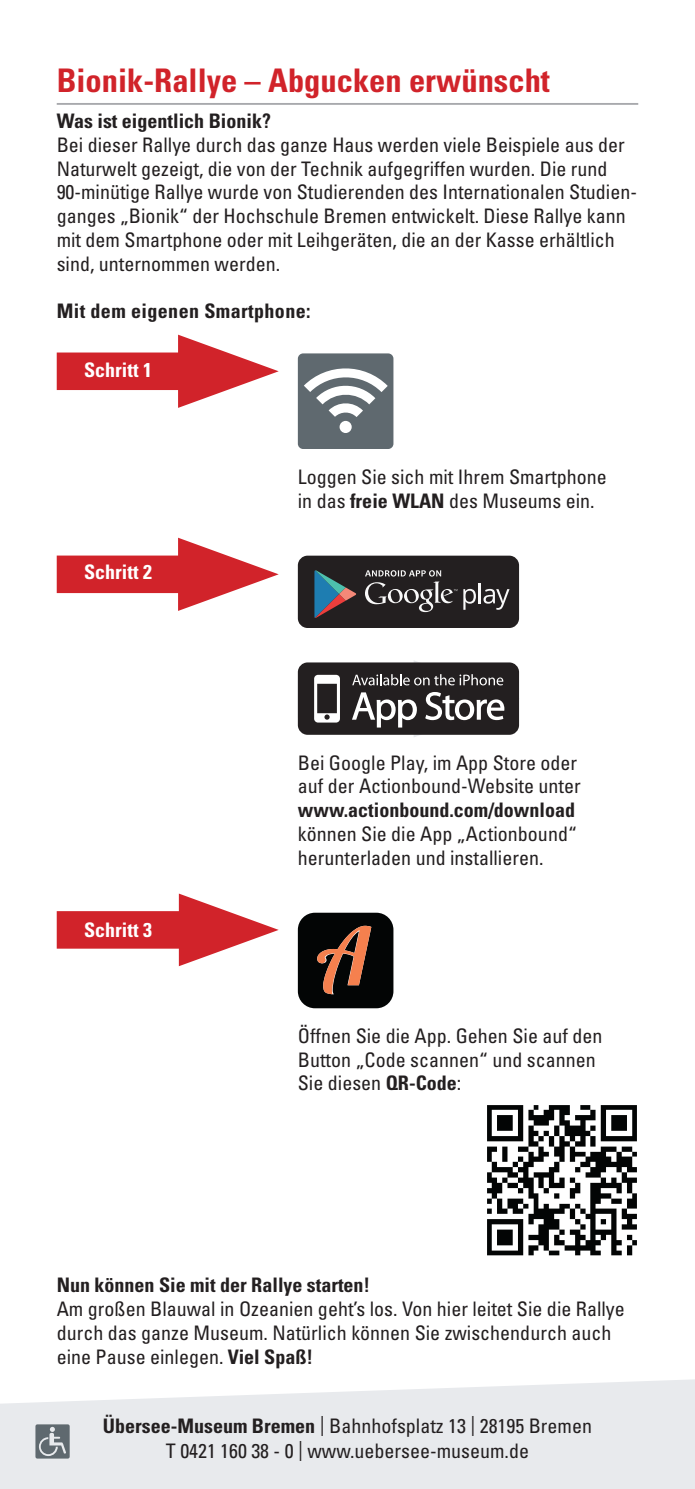
<style>
.page{position:relative;width:695px;height:1489px;background:#fff}
.page>*{position:absolute;margin:0;border:0;box-sizing:border-box;transform-origin:0 0}
.t1{font:700 condensed 32.5px "Univers LT Std";color:#d1232a}
.t2{font:condensed 20px/23.8px "Univers LT Std";color:#231f20}
.t3{font:700 condensed 20px "Univers LT Std";color:#231f20}
.t4{font:700 condensed 20px "Univers LT Std";letter-spacing:.02em;color:#231f20}
.t5{font:700 condensed 20px "Univers LT Std";color:#fff}
.s1{font-weight:700}
</style>
<div class="page">
<hr style="left:57px;top:103px;width:581px;height:2px;background:#a8a9ad">
<svg style="left:0;top:1379px;width:694px;height:109px;background:#eaecef"></svg>
<svg style="left:35px;top:1424px;width:35px;height:34px"></svg>
<div style="left:298px;top:912px;width:95px;height:96px;background:#030505"></div>
<img style="left:317px;top:925px;width:54px;height:69px">
<svg style="left:298px;top:353px;width:95px;height:96px"></svg>
<div style="left:57px;top:352px;width:161px;height:38px;background:#d1232a"></div>
<svg style="left:178px;top:334px;width:101px;height:74px"></svg>
<img style="left:487px;top:1105px;width:150px;height:151px">
<div style="left:57px;top:555px;width:161px;height:38px;background:#d1232a"></div>
<svg style="left:178px;top:537px;width:101px;height:74px"></svg>
<div style="left:298px;top:662px;width:221px;height:72px;background:#231f20;border-radius:10px"></div>
<svg style="left:314px;top:674px;width:26px;height:48px"></svg>
<svg style="left:352px;top:660px;width:167px;height:77px"></svg>
<div style="left:298px;top:555px;width:221px;height:73px;background:#231f20;border-radius:10px"></div>
<svg style="left:314px;top:570px;width:42px;height:48px"></svg>
<svg style="left:463px;top:589px;width:13px;height:20px"></svg>
<hr style="left:478px;top:583px;width:3px;height:20px;background:#f9f9f9">
<svg style="left:483px;top:589px;width:26px;height:20px"></svg>
<svg style="left:365px;top:570px;width:92px;height:42px"></svg>
<div style="left:57px;top:911px;width:161px;height:37px;background:#d1232a"></div>
<svg style="left:179px;top:893px;width:100px;height:73px"></svg>
<h1 class="t1" style="left:57px;top:61px;width:494px">Bionik-Rallye – Abgucken erwünscht</h1>
<p class="t3" style="left:57px;top:109px;width:216px">Was ist eigentlich Bionik?</p>
<p class="t2" style="left:57px;top:132px;width:581px">Bei dieser Rallye durch das ganze Haus werden viele Beispiele aus der Naturwelt gezeigt, die von der Technik aufgegriffen wurden. Die rund 90-minütige Rallye wurde von Studierenden des Internationalen Studien&shy;ganges „Bionik“ der Hochschule Bremen entwickelt. Diese Rallye kann mit dem Smartphone oder mit Leihgeräten, die an der Kasse erhältlich sind, unternommen werden.</p>
<p class="t4" style="left:57px;top:299px;width:255px">Mit dem eigenen Smartphone:</p>
<p class="t5" style="left:84px;top:357px;width:69px">Schritt 1</p>
<p class="t5" style="left:84px;top:560px;width:69px">Schritt 2</p>
<p class="t5" style="left:84px;top:917px;width:69px">Schritt 3</p>
<p class="t2" style="left:298px;top:465px;width:310px">Loggen Sie sich mit Ihrem Smartphone in das <span class="s1">freie WLAN</span> des Museums ein.</p>
<p class="t2" style="left:298px;top:750px;width:284px">Bei Google Play, im App Store oder auf der Actionbound-Website unter</p>
<p class="t3" style="left:298px;top:797px;width:279px">www.actionbound.com/download</p>
<p class="t2" style="left:298px;top:821px;width:280px">können Sie die App „Actionbound“ herunterladen und installieren.</p>
<p class="t2" style="left:298px;top:1023px;width:306px">Öffnen Sie die App. Gehen Sie auf den<br>Button „Code scannen“ und scannen<br>Sie diesen <span class="s1">QR-Code</span>:</p>
<p class="t3" style="left:57px;top:1272px;width:315px">Nun können Sie mit der Rallye starten!</p>
<p class="t2" style="left:57px;top:1296px;width:569px">Am großen Blauwal in Ozeanien geht’s los. Von hier leitet Sie die Rallye durch das ganze Museum. Natürlich können Sie zwischendurch auch eine Pause einlegen. <span class="s1">Viel Spaß!</span></p>
<p class="t2" style="left:103px;top:1412px;width:490px;line-height:25px;text-align:center"><span class="s1">Übersee-Museum Bremen</span> | Bahnhofsplatz 13 | 28195 Bremen<br>T 0421 160 38 - 0 | www.uebersee-museum.de</p>
</div>
